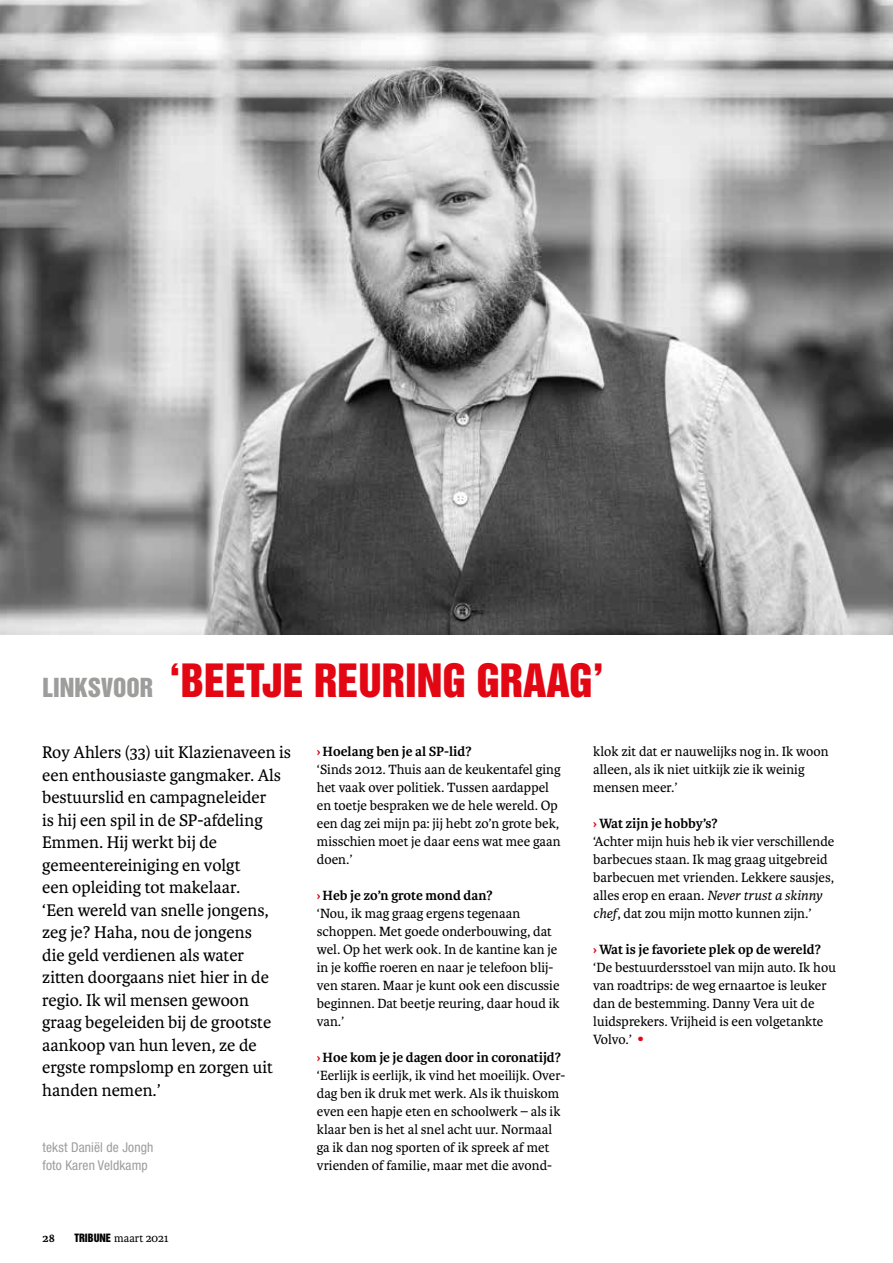
<style>
.page{position:relative;width:893px;height:1263px;background:#fff}
.page>*{position:absolute;margin:0;border:0;box-sizing:border-box;transform-origin:0 0}
.t1{font:42px "Helvetica Inserat LT Std";color:#e30613}
.t2{font:24px "Helvetica Inserat LT Std";color:#9d9d9c}
.t3{font:18px/22.5px "Karmina";color:#000}
.t4{font:14.25px/18px "Karmina";color:#000}
.t5{font:condensed 13.5px/18px "Helvetica Neue LT Pro";letter-spacing:.01em;color:#9d9d9c}
.t6{font:12px "Karmina";color:#000}
.t7{font:700 12px "Karmina";color:#000}
.s1{font-family:"Helvetica Inserat LT Std";font-size:10.5px}
.s2{font-weight:700;color:#e30613}
.s3{font-weight:700}
.s4{font-style:italic}
.s5{font-size:18px;color:#e30613}
</style>
<div class="page">
<img style="left:0;top:0;width:893px;height:634px">
<h2 class="t2" style="left:43px;top:674px;width:112px">LINKSVOOR</h2>
<h1 class="t1" style="left:169px;top:656px;width:437px">‘BEETJE REURING GRAAG’</h1>
<p class="t3" style="left:42px;top:741px;width:250px">Roy Ahlers (33) uit Klazienaveen is een enthousiaste gangmaker. Als bestuurslid en campagneleider<br>is hij een spil in de SP-afdeling<br>Emmen. Hij werkt bij de gemeentereiniging en volgt<br>een opleiding tot makelaar.<br>‘Een wereld van snelle jongens, zeg je? Haha, nou de jongens<br>die geld verdienen als water<br>zitten doorgaans niet hier in de regio. Ik wil mensen gewoon graag begeleiden bij de grootste aankoop van hun leven, ze de ergste rompslomp en zorgen uit handen nemen.’</p>
<p class="t5" style="left:43px;top:1138px;width:112px">tekst Daniël de Jongh foto Karen Veldkamp</p>
<p class="t7" style="left:43px;top:1231px;width:14px">28</p>
<p class="t6" style="left:74px;top:1231px;width:96px"><span class="s1">TRIBUNE</span> maart 2021</p>
<p class="t4" style="left:317px;top:743px;width:245px"><span class="s2">›</span><span class="s3">Hoelang ben je al SP-lid?<br></span>‘Sinds 2012. Thuis aan de keukentafel ging het vaak over politiek. Tussen aardappel en toetje bespraken we de hele wereld. Op een dag zei mijn pa: jij hebt zo’n grote bek, misschien moet je daar eens wat mee gaan doen.’</p>
<p class="t4" style="left:317px;top:887px;width:244px"><span class="s2">›</span><span class="s3">Heb je zo’n grote mond dan?<br></span>‘Nou, ik mag graag ergens tegenaan schoppen. Met goede onderbouwing, dat wel. Op het werk ook. In de kantine kan je in je koffie roeren en naar je telefoon blij&shy;ven staren. Maar je kunt ook een discussie beginnen. Dat beetje reuring, daar houd ik van.’</p>
<p class="t4" style="left:317px;top:1049px;width:250px"><span class="s2">›</span><span class="s3">Hoe kom je je dagen door in coronatijd? </span>‘Eerlijk is eerlijk, ik vind het moeilijk. Over&shy;dag ben ik druk met werk. Als ik thuiskom even een hapje eten en schoolwerk – als ik klaar ben is het al snel acht uur. Normaal ga ik dan nog sporten of ik spreek af met vrienden of familie, maar met die avond-</p>
<p class="t4" style="left:593px;top:743px;width:237px">klok zit dat er nauwelijks nog in. Ik woon alleen, als ik niet uitkijk zie ik weinig mensen meer.’</p>
<p class="t4" style="left:593px;top:815px;width:243px"><span class="s2">›</span><span class="s3">Wat zijn je hobby’s?<br></span>‘Achter mijn huis heb ik vier verschillende barbecues staan. Ik mag graag uitgebreid barbecuen met vrienden. Lekkere sausjes, alles erop en eraan. <span class="s4">Never trust a skinny chef</span>, dat zou mijn motto kunnen zijn.’</p>
<p class="t4" style="left:593px;top:940px;width:244px"><span class="s2">›</span><span class="s3">Wat is je favoriete plek op de wereld? </span>‘De bestuurdersstoel van mijn auto. Ik hou van roadtrips: de weg ernaartoe is leuker dan de bestemming. Danny Vera uit de luidsprekers. Vrijheid is een volgetankte Volvo.’ <span class="s5">•</span></p>
</div>
